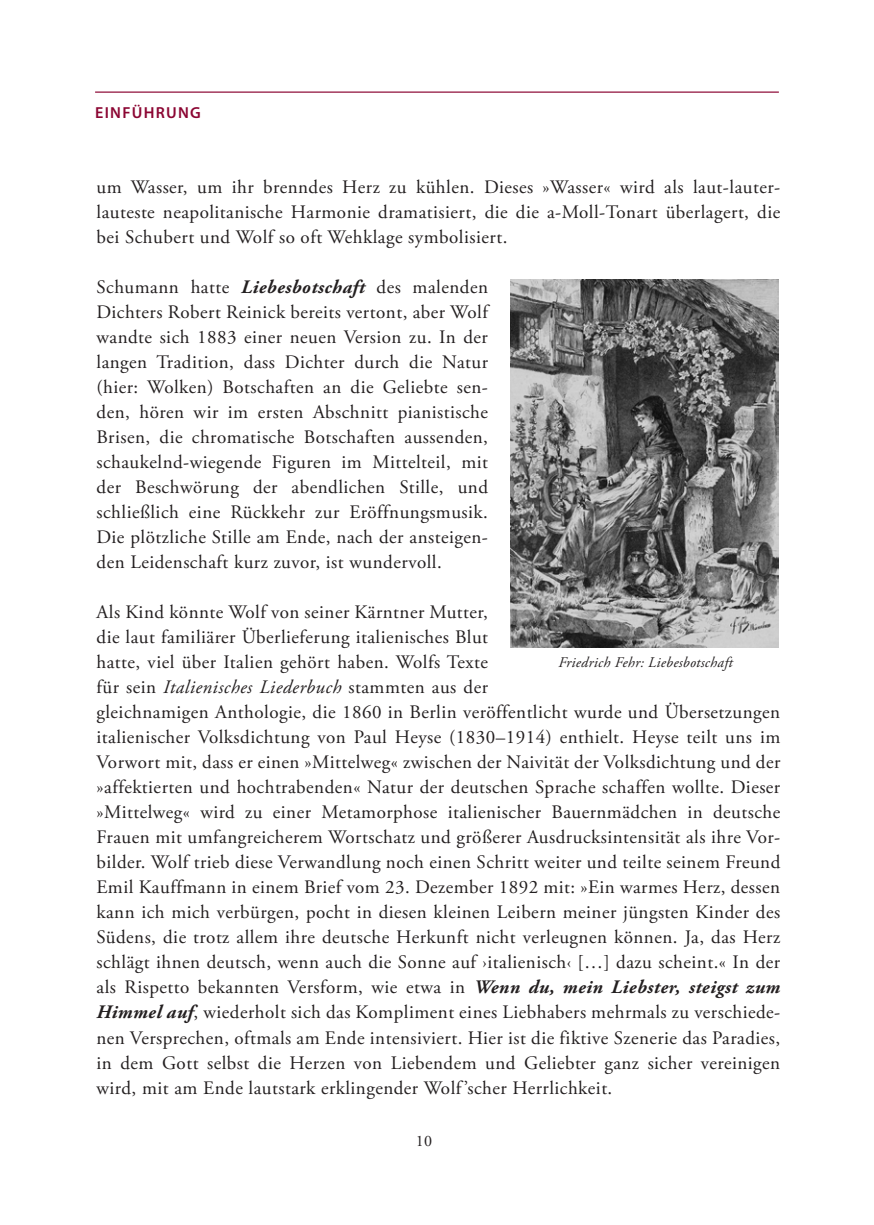
<style>
.page{position:relative;width:874px;height:1225px;background:#fff}
.page>*{position:absolute;margin:0;border:0;box-sizing:border-box;transform-origin:0 0}
.t1{font:19px/25px "Adobe Garamond Pro";letter-spacing:.025em;color:#231f20;text-align:justify}
.t2{font:600 16px "Myriad Pro";letter-spacing:.08em;color:#8b0532}
.t3{font:16px "Adobe Garamond Pro";color:#231f20}
.t4{font:italic 14.6px "Adobe Garamond Pro";letter-spacing:.02em;color:#231f20}
.s1{font-weight:700;font-style:italic}
.s2{font-style:italic}
</style>
<div class="page">
<hr style="left:95px;top:91px;width:683px;height:2px;background:#8b0532">
<img style="left:510px;top:279px;width:268px;height:368px">
<p class="t2" style="left:95px;top:102px;width:107px">EINFÜHRUNG</p>
<p class="t1" style="left:96px;top:175px;width:685px">um Wasser, um ihr brenndes Herz zu kühlen. Dieses »Wasser« wird als laut-lauter&shy;lauteste neapolitanische Harmonie dramatisiert, die die a-Moll-Tonart überlagert, die bei Schubert und Wolf so oft Wehklage symbolisiert.</p>
<p class="t1" style="left:96px;top:275px;width:393px">Schumann hatte <span class="s1">Liebesbotschaft</span> des malenden Dichters Robert Reinick bereits vertont, aber Wolf wandte sich 1883 einer neuen Version zu. In der langen Tradition, dass Dichter durch die Natur (hier: Wolken) Botschaften an die Geliebte sen&shy;den, hören wir im ersten Abschnitt pianistische Brisen, die chromatische Botschaften aussenden, schaukelnd-wiegende Figuren im Mittelteil, mit der Beschwörung der abendlichen Stille, und schließlich eine Rückkehr zur Eröffnungsmusik.<br>Die plötzliche Stille am Ende, nach der ansteigen&shy;den Leidenschaft kurz zuvor, ist wundervoll.</p>
<p class="t1" style="left:96px;top:600px;width:685px;text-align:left">Als Kind könnte Wolf von seiner Kärntner Mutter,<br>die laut familiärer Überlieferung italienisches Blut<br>hatte, viel über Italien gehört haben. Wolfs Texte<br>für sein <span class="s2">Italienisches Liederbuch</span> stammten aus der<br>gleichnamigen Anthologie, die 1860 in Berlin veröffentlicht wurde und Übersetzungen italienischer Volksdichtung von Paul Heyse (1830–1914) enthielt. Heyse teilt uns im Vorwort mit, dass er einen »Mittelweg« zwischen der Naivität der Volksdichtung und der »affektierten und hochtrabenden« Natur der deutschen Sprache schaffen wollte. Dieser »Mittelweg« wird zu einer Metamorphose italienischer Bauernmädchen in deutsche Frauen mit umfangreicherem Wortschatz und größerer Ausdrucksintensität als ihre Vor&shy;bilder. Wolf trieb diese Verwandlung noch einen Schritt weiter und teilte seinem Freund Emil Kauffmann in einem Brief vom 23. Dezember 1892 mit: »Ein warmes Herz, dessen kann ich mich verbürgen, pocht in diesen kleinen Leibern meiner jüngsten Kinder des Südens, die trotz allem ihre deutsche Herkunft nicht verleugnen können. Ja, das Herz schlägt ihnen deutsch, wenn auch die Sonne auf ›italienisch‹ […] dazu scheint.« In der als Rispetto bekannten Versform, wie etwa in <span class="s1">Wenn du, mein Liebster, steigst zum Himmel auf</span>, wiederholt sich das Kompliment eines Liebhabers mehrmals zu verschiede&shy;nen Versprechen, oftmals am Ende intensiviert. Hier ist die fiktive Szenerie das Paradies, in dem Gott selbst die Herzen von Liebendem und Geliebter ganz sicher vereinigen wird, mit am Ende lautstark erklingender Wolf ’scher Herrlichkeit.</p>
<p class="t4" style="left:558px;top:654px;width:176px">Friedrich Fehr: Liebesbotschaft</p>
<p class="t3" style="left:415px;top:1131px;width:18px">10</p>
</div>
